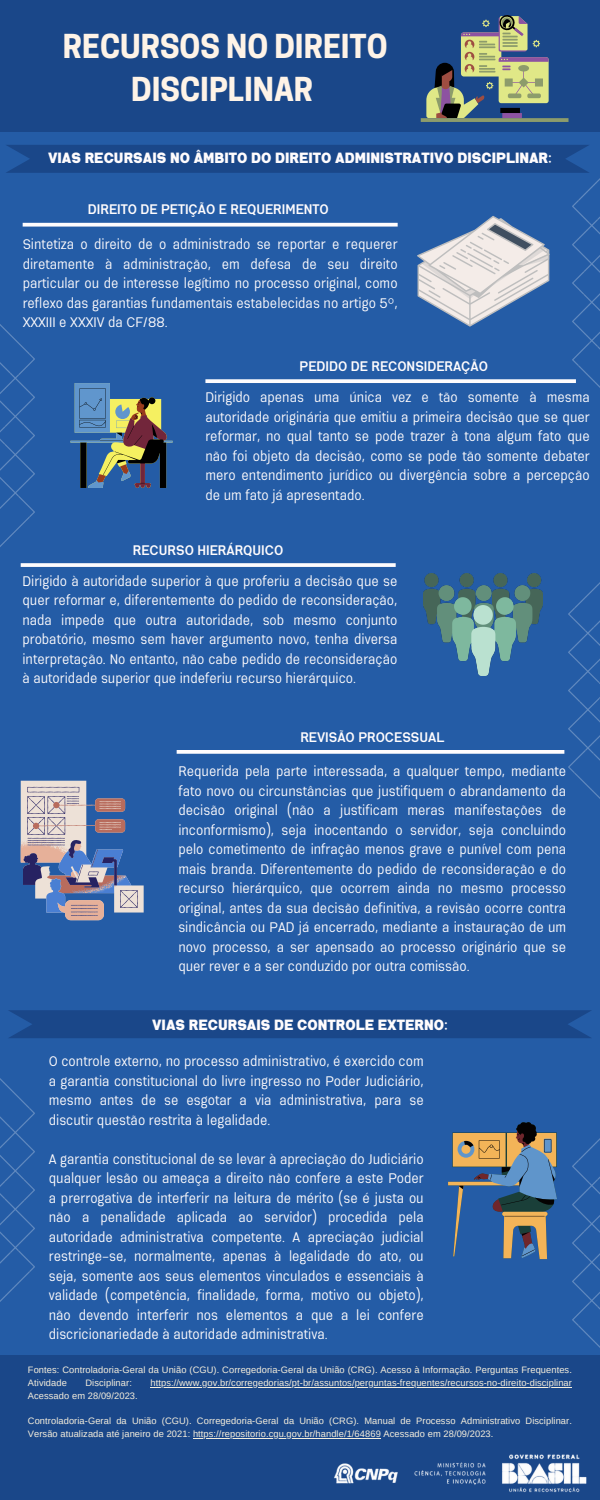
<style>
.page{position:relative;width:600px;height:1500px;background:#245ca6}
.page>*{position:absolute;margin:0;border:0;box-sizing:border-box;transform-origin:0 0}
.t1{font:700 31px/42.8px "Cooper Hewitt";color:#fef3e7;text-align:center}
.t2{font:900 15px "Serithai";color:#fffcfd}
.t3{font:14px/19.5px "Serithai";color:#fffcfd;text-align:justify}
.t4{font:600 14px "Serithai";color:#fffcfd}
.t5{font:9.3px/12.8px "Arimo";letter-spacing:.01em;color:#f5eedc}
</style>
<div class="page">
<div style="left:0;top:0;width:600px;height:132px;background:#1a4789"></div>
<svg style="left:23px;top:223px;width:375px;height:4px"></svg>
<svg style="left:205px;top:379px;width:367px;height:4px"></svg>
<svg style="left:35px;top:563px;width:361px;height:4px"></svg>
<svg style="left:177px;top:750px;width:387px;height:4px;background:#f1f2f7"></svg>
<svg style="left:71px;top:383px;width:102px;height:105px"></svg>
<img style="left:0;top:324px;width:35px;height:243px">
<img style="left:572px;top:178px;width:28px;height:210px">
<img style="left:569px;top:582px;width:31px;height:217px">
<div style="left:0;top:1355px;width:600px;height:145px;background:#1a4789"></div>
<img style="left:572px;top:1138px;width:28px;height:210px">
<img style="left:0;top:1078px;width:35px;height:224px">
<svg style="left:421px;top:15px;width:148px;height:107px"></svg>
<svg style="left:21px;top:781px;width:123px;height:139px"></svg>
<img style="left:424px;top:574px;width:119px;height:102px">
<svg style="left:417px;top:216px;width:133px;height:111px"></svg>
<svg style="left:448px;top:1122px;width:109px;height:137px"></svg>
<hr style="left:151px;top:1387px;width:421px;height:1px;background:#f5eedc">
<hr style="left:193px;top:1438px;width:188px;height:1px;background:#f5eedc">
<div style="left:6px;top:145px;width:583px;height:28px;background:#1a4789"></div>
<img style="left:334px;top:1454px;width:253px;height:39px">
<div style="left:8px;top:1010px;width:584px;height:28px;background:#1a4789"></div>
<p class="t1" style="left:63px;top:29px;width:326px">RECURSOS NO DIREITO<br>DISCIPLINAR</p>
<p class="t2" style="left:48px;top:149px;width:505px">VIAS RECURSAIS NO ÂMBITO DO DIREITO ADMINISTRATIVO DISCIPLINAR:</p>
<p class="t4" style="left:88px;top:201px;width:242px">DIREITO DE PETIÇÃO E REQUERIMENTO</p>
<p class="t3" style="left:23px;top:235px;width:376px">Sintetiza o direito de o administrado se reportar e requerer diretamente à administração, em defesa de seu direito particular ou de interesse legítimo no processo original, como reflexo das garantias fundamentais estabelecidas no artigo 5º, XXXIII e XXXIV da CF/88.</p>
<p class="t4" style="left:300px;top:358px;width:190px">PEDIDO DE RECONSIDERAÇÃO</p>
<p class="t3" style="left:205px;top:388px;width:386px">Dirigido apenas uma única vez e tão somente à mesma autoridade originária que emitiu a primeira decisão que se quer reformar, no qual tanto se pode trazer à tona algum fato que não foi objeto da decisão, como se pode tão somente debater mero entendimento jurídico ou divergência sobre a percepção de um fato já apresentado.</p>
<p class="t4" style="left:133px;top:542px;width:152px">RECURSO HIERÁRQUICO</p>
<p class="t3" style="left:22px;top:571px;width:376px">Dirigido à autoridade superior à que proferiu a decisão que se quer reformar e, diferentemente do pedido de reconsideração, nada impede que outra autoridade, sob mesmo conjunto probatório, mesmo sem haver argumento novo, tenha diversa interpretação. No entanto, não cabe pedido de reconsideração à autoridade superior que indeferiu recurso hierárquico.</p>
<p class="t4" style="left:300px;top:729px;width:145px">REVISÃO PROCESSUAL</p>
<p class="t3" style="left:178px;top:762px;width:389px">Requerida pela parte interessada, a qualquer tempo, mediante fato novo ou circunstâncias que justifiquem o abrandamento da decisão original (não a justificam meras manifestações de inconformismo), seja inocentando o servidor, seja concluindo pelo cometimento de infração menos grave e punível com pena mais branda. Diferentemente do pedido de reconsideração e do recurso hierárquico, que ocorrem ainda no mesmo processo original, antes da sua decisão definitiva, a revisão ocorre contra sindicância ou PAD já encerrado, mediante a instauração de um novo processo, a ser apensado ao processo originário que se quer rever e a ser conduzido por outra comissão.</p>
<p class="t2" style="left:152px;top:1016px;width:297px">VIAS RECURSAIS DE CONTROLE EXTERNO:</p>
<p class="t3" style="left:49px;top:1052px;width:376px">O controle externo, no processo administrativo, é exercido com a garantia constitucional do livre ingresso no Poder Judiciário, mesmo antes de se esgotar a via administrativa, para se discutir questão restrita à legalidade.</p>
<p class="t3" style="left:49px;top:1149px;width:376px">A garantia constitucional de se levar à apreciação do Judiciário qualquer lesão ou ameaça a direito não confere a este Poder a prerrogativa de interferir na leitura de mérito (se é justa ou não a penalidade aplicada ao servidor) procedida pela autoridade administrativa competente. A apreciação judicial restringe-se, normalmente, apenas à legalidade do ato, ou seja, somente aos seus elementos vinculados e essenciais à validade (competência, finalidade, forma, motivo ou objeto), não devendo interferir nos elementos a que a lei confere discricionariedade à autoridade administrativa.</p>
<p class="t5" style="left:28px;top:1364px;width:546px">Fontes: Controladoria-Geral da União (CGU). Corregedoria-Geral da União (CRG). Acesso à Informação. Perguntas Frequentes.<br>Atividade</p>
<p class="t5" style="left:86px;top:1377px;width:48px">Disciplinar:</p>
<p class="t5" style="left:151px;top:1377px;width:423px">https://www.gov.br/corregedorias/pt-br/assuntos/perguntas-frequentes/recursos-no-direito-disciplinar</p>
<p class="t5" style="left:28px;top:1389px;width:111px">Acessado em 28/09/2023.</p>
<p class="t5" style="left:28px;top:1415px;width:546px">Controladoria-Geral da União (CGU). Corregedoria-Geral da União (CRG). Manual de Processo Administrativo Disciplinar.<br>Versão atualizada até janeiro de 2021: https://repositorio.cgu.gov.br/handle/1/64869 Acessado em 28/09/2023.</p>
</div>
